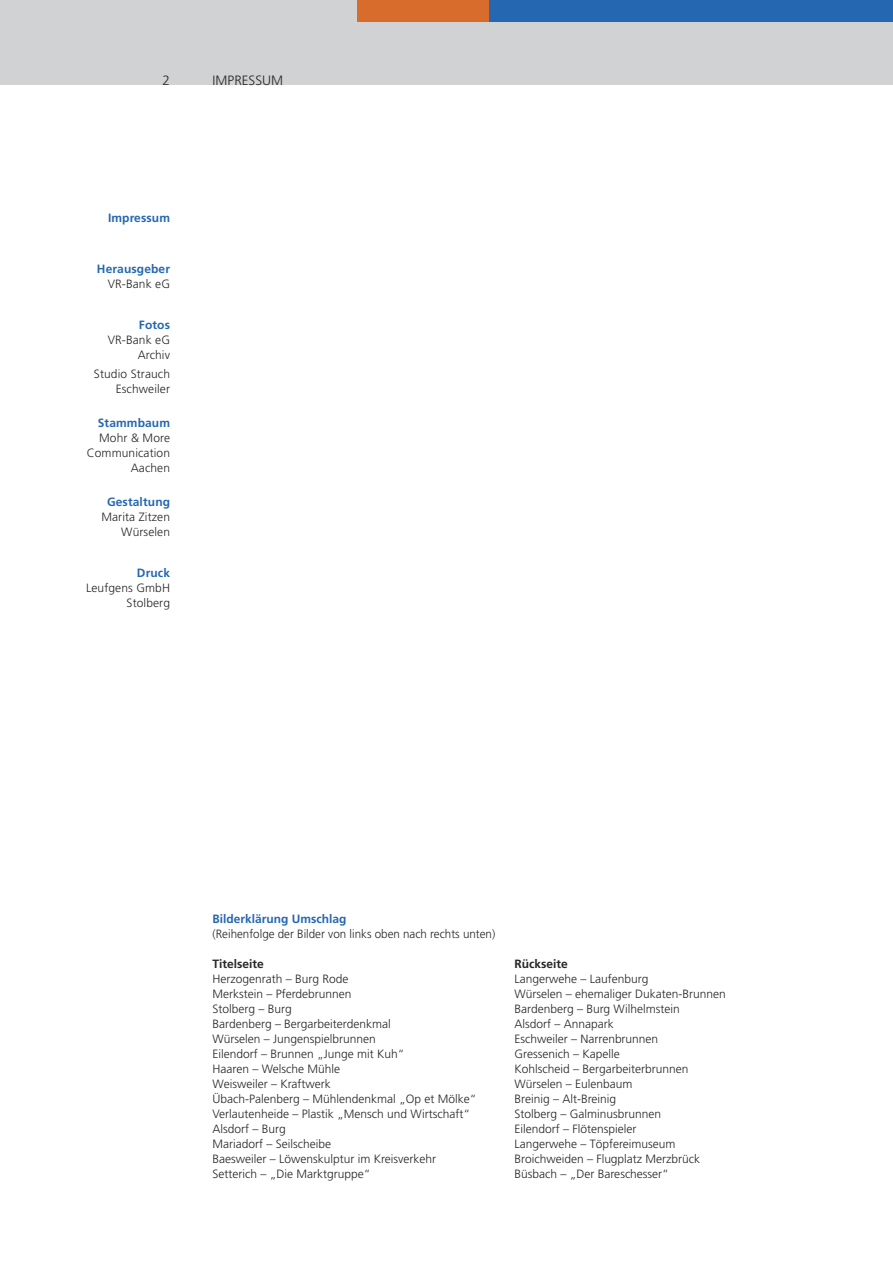
<style>
.page{position:relative;width:893px;height:1263px;background:#fff}
.page>*{position:absolute;margin:0;border:0;box-sizing:border-box;transform-origin:0 0}
.t1{font:300 13.5px "Frutiger";color:#272627}
.t2{font:300 12px/15px "Frutiger";color:#272627;text-align:right}
.t3{font:700 12px "Frutiger";letter-spacing:.01em;color:#2567b0}
.t4{font:700 12px "Frutiger";color:#272627}
</style>
<div class="page">
<div style="left:0;top:0;width:893px;height:85px;background:#d1d2d4"></div>
<div style="left:489px;top:0;width:404px;height:21px;background:#2567b0"></div>
<div style="left:357px;top:0;width:132px;height:21px;background:#d76c2c"></div>
<p class="t1" style="left:163px;top:75px;width:9px">2</p>
<p class="t1" style="left:213px;top:75px;width:72px">IMPRESSUM</p>
<p class="t3" style="left:108px;top:213px;width:64px">Impressum</p>
<p class="t3" style="left:97px;top:264px;width:75px">Herausgeber</p>
<p class="t2" style="left:108px;top:277px;width:64px">VR-Bank eG</p>
<p class="t3" style="left:139px;top:319px;width:33px">Fotos</p>
<p class="t2" style="left:108px;top:333px;width:64px">VR-Bank eG<br>Archiv</p>
<p class="t2" style="left:94px;top:367px;width:78px">Studio Strauch<br>Eschweiler</p>
<p class="t3" style="left:98px;top:418px;width:74px">Stammbaum</p>
<p class="t2" style="left:87px;top:431px;width:85px">Mohr &amp; More<br>Communication<br>Aachen</p>
<p class="t3" style="left:107px;top:497px;width:65px">Gestaltung</p>
<p class="t2" style="left:101px;top:511px;width:70px">Marita Zitzen<br>Würselen</p>
<p class="t3" style="left:137px;top:568px;width:35px">Druck</p>
<p class="t2" style="left:86px;top:581px;width:86px">Leufgens GmbH<br>Stolberg</p>
<p class="t3" style="left:213px;top:914px;width:135px">Bilderklärung Umschlag</p>
<p class="t2" style="left:213px;top:927px;width:284px">(Reihenfolge der Bilder von links oben nach rechts unten)</p>
<p class="t4" style="left:213px;top:959px;width:53px">Titelseite</p>
<p class="t2" style="left:213px;top:972px;width:265px;text-align:left">Herzogenrath – Burg Rode<br>Merkstein – Pferdebrunnen<br>Stolberg – Burg<br>Bardenberg – Bergarbeiterdenkmal<br>Würselen – Jungenspielbrunnen<br>Eilendorf – Brunnen „Junge mit Kuh“<br>Haaren – Welsche Mühle<br>Weisweiler – Kraftwerk<br>Übach-Palenberg – Mühlendenkmal „Op et Mölke“<br>Verlautenheide – Plastik „Mensch und Wirtschaft“<br>Alsdorf – Burg<br>Mariadorf – Seilscheibe<br>Baesweiler – Löwenskulptur im Kreisverkehr<br>Setterich – „Die Marktgruppe“</p>
<p class="t4" style="left:515px;top:959px;width:55px">Rückseite</p>
<p class="t2" style="left:515px;top:972px;width:213px;text-align:left">Langerwehe – Laufenburg<br>Würselen – ehemaliger Dukaten-Brunnen<br>Bardenberg – Burg Wilhelmstein<br>Alsdorf – Annapark<br>Eschweiler – Narrenbrunnen<br>Gressenich – Kapelle<br>Kohlscheid – Bergarbeiterbrunnen<br>Würselen – Eulenbaum<br>Breinig – Alt-Breinig<br>Stolberg – Galminusbrunnen<br>Eilendorf – Flötenspieler<br>Langerwehe – Töpfereimuseum<br>Broichweiden – Flugplatz Merzbrück<br>Büsbach – „Der Bareschesser“</p>
</div>
